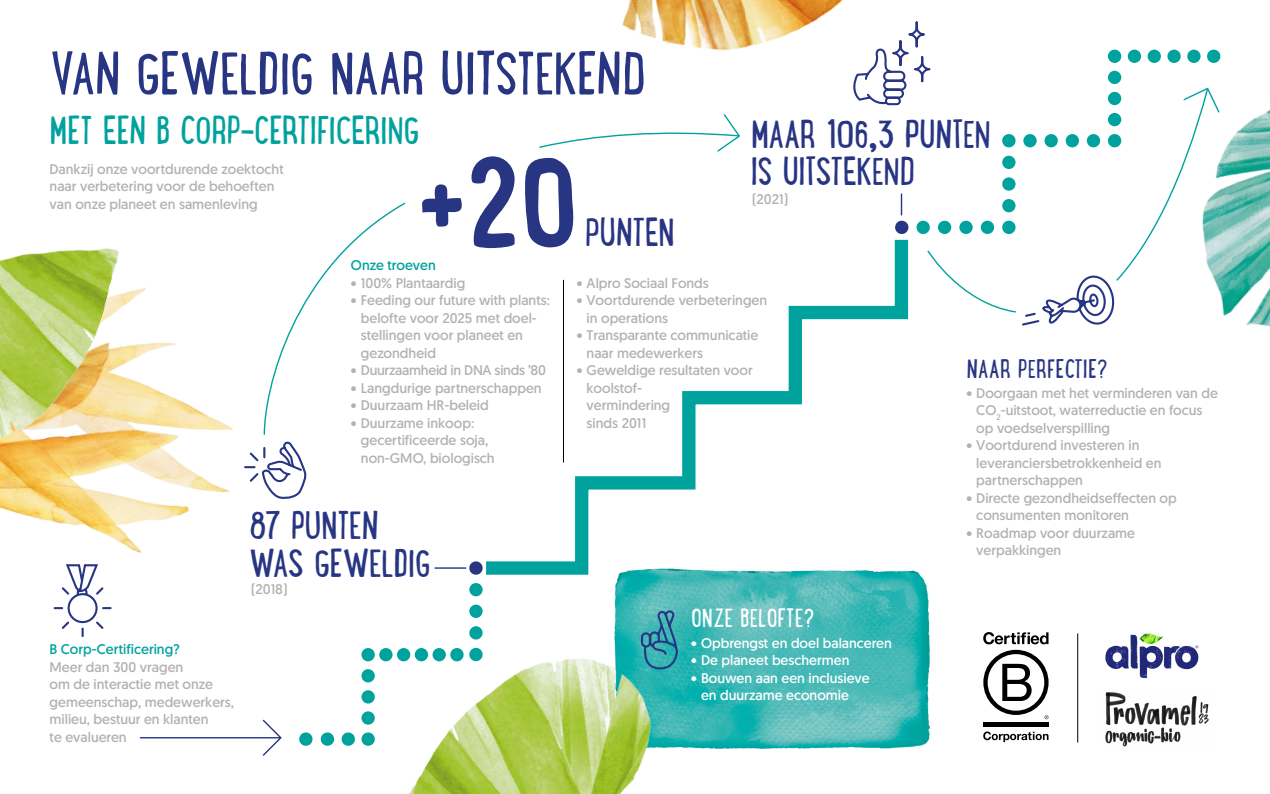
<style>
.page{position:relative;width:1270px;height:794px;background:#fff}
.page>*{position:absolute;margin:0;border:0;box-sizing:border-box;transform-origin:0 0}
.t1{font:700 137.62px "Lunch Box";color:#283583}
.t2{font:64.26px "Lunch Box";letter-spacing:-.025em;color:#283583}
.t3{font:42px/37.8px "Lunch Box";letter-spacing:-.02em;color:#283583}
.t4{font:42px "Lunch Box";letter-spacing:-.015em;color:#00a29e}
.t5{font:28px "Lunch Box";color:#283583}
.t6{font:28px "Lunch Box";color:#fff}
.t7{font:14px/17.5px "Geomanist";color:#b3b2b2}
.t8{font:14px/17.5px "Geomanist";color:#fff}
.t9{font:14px "Geomanist";color:#00a29e}
.t10{font:14px "Geomanist";letter-spacing:-.02em;color:#b3b2b2}
</style>
<div class="page">
<svg style="left:473px;top:279px;width:376px;height:296px"></svg>
<svg style="left:342px;top:732px;width:13px;height:14px"></svg>
<div style="left:379px;top:648px;width:14px;height:13px;background:#00a29e;border-radius:50%"></div>
<svg style="left:361px;top:648px;width:14px;height:13px"></svg>
<div style="left:361px;top:690px;width:14px;height:13px;background:#00a29e;border-radius:50%"></div>
<div style="left:361px;top:669px;width:14px;height:13px;background:#00a29e;border-radius:50%"></div>
<div style="left:361px;top:711px;width:14px;height:13px;background:#00a29e;border-radius:50%"></div>
<svg style="left:361px;top:732px;width:14px;height:14px"></svg>
<svg style="left:139px;top:719px;width:143px;height:37px"></svg>
<svg style="left:469px;top:561px;width:14px;height:13px"></svg>
<img style="left:603px;top:561px;width:327px;height:188px">
<img style="left:0;top:287px;width:233px;height:266px">
<img style="left:392px;top:578px;width:312px;height:216px">
<img style="left:0;top:248px;width:139px;height:258px">
<img style="left:622px;top:0;width:221px;height:51px">
<img style="left:1221px;top:109px;width:49px;height:218px">
<svg style="left:321px;top:732px;width:13px;height:14px"></svg>
<svg style="left:299px;top:732px;width:14px;height:14px"></svg>
<hr style="left:435px;top:567px;width:31px;height:2px;background:#283583">
<hr style="left:983px;top:722px;width:65px;height:4px;background:#000">
<svg style="left:983px;top:650px;width:66px;height:69px"></svg>
<svg style="left:983px;top:632px;width:65px;height:12px"></svg>
<svg style="left:983px;top:731px;width:65px;height:11px"></svg>
<svg style="left:53px;top:564px;width:59px;height:74px"></svg>
<hr style="left:1077px;top:633px;width:1px;height:109px;background:#000">
<svg style="left:640px;top:609px;width:39px;height:61px;background:#3a9aa9"></svg>
<img style="left:1105px;top:692px;width:104px;height:54px">
<svg style="left:849px;top:21px;width:372px;height:305px"></svg>
<img style="left:1105px;top:633px;width:94px;height:46px">
<hr style="left:563px;top:280px;width:1px;height:182px;background:#000">
<svg style="left:244px;top:202px;width:162px;height:297px"></svg>
<svg style="left:539px;top:114px;width:201px;height:38px"></svg>
<h2 class="t2" style="left:50px;top:29px;width:598px">VAN GEWELDIG NAAR UITSTEKEND</h2>
<h3 class="t4" style="left:50px;top:100px;width:372px">MET EEN B CORP-CERTIFICERING</h3>
<p class="t7" style="left:50px;top:160px;width:236px">Dankzij onze voortdurende zoektocht naar verbetering voor de behoeften van onze planeet en samenleving</p>
<h1 class="t1" style="left:418px;top:109px;width:163px">+20</h1>
<h3 class="t3" style="left:585px;top:212px;width:91px">PUNTEN</h3>
<h3 class="t3" style="left:751px;top:113px;width:241px">MAAR 106,3 PUNTEN<br>IS UITSTEKEND</h3>
<p class="t7" style="left:752px;top:190px;width:38px">(2021)</p>
<p class="t9" style="left:351px;top:256px;width:86px">Onze troeven</p>
<p class="t7" style="left:351px;top:274px;width:116px">• 100% Plantaardig</p>
<p class="t7" style="left:361px;top:291px;width:190px;text-indent:-10px">• Feeding our future with plants: belofte voor 2025 met doel&shy;stellingen voor planeet en gezondheid</p>
<p class="t10" style="left:351px;top:361px;width:197px">• Duurzaamheid in DNA sinds ’80</p>
<p class="t7" style="left:351px;top:379px;width:192px">• Langdurige partnerschappen</p>
<p class="t7" style="left:351px;top:396px;width:139px">• Duurzaam HR-beleid</p>
<p class="t7" style="left:361px;top:414px;width:135px;text-indent:-10px">• Duurzame inkoop: gecertificeerde soja, non-GMO, biologisch</p>
<h3 class="t3" style="left:249px;top:505px;width:183px">87 PUNTEN<br>WAS GEWELDIG</h3>
<p class="t7" style="left:251px;top:580px;width:38px">(2018)</p>
<p class="t9" style="left:50px;top:640px;width:132px">B Corp-Certificering?</p>
<p class="t7" style="left:50px;top:657px;width:186px">Meer dan 300 vragen<br>om de interactie met onze gemeenschap, medewerkers, milieu, bestuur en klanten<br>te evalueren</p>
<p class="t7" style="left:577px;top:274px;width:134px">• Alpro Sociaal Fonds</p>
<p class="t7" style="left:587px;top:291px;width:182px;text-indent:-10px">• Voortdurende verbeteringen in operations</p>
<p class="t7" style="left:587px;top:326px;width:173px;text-indent:-10px">• Transparante communicatie naar medewerkers</p>
<p class="t7" style="left:587px;top:361px;width:168px;text-indent:-10px">• Geweldige resultaten voor koolstof-<br>vermindering<br>sinds 2011</p>
<h3 class="t6" style="left:691px;top:597px;width:125px">ONZE BELOFTE?</h3>
<p class="t8" style="left:691px;top:634px;width:202px">• Opbrengst en doel balanceren</p>
<p class="t8" style="left:691px;top:651px;width:160px">• De planeet beschermen</p>
<p class="t8" style="left:701px;top:669px;width:170px;text-indent:-10px">• Bouwen aan een inclusieve en duurzame economie</p>
<h3 class="t5" style="left:966px;top:349px;width:143px">NAAR PERFECTIE?</h3>
<p class="t7" style="left:976px;top:384px;width:243px;text-indent:-10px">• Doorgaan met het verminderen van de<br>CO<sub>2</sub>-uitstoot, waterreductie en focus op voedselverspilling</p>
<p class="t7" style="left:976px;top:436px;width:187px;text-indent:-10px">• Voortdurend investeren in leveranciersbetrokkenheid en partnerschappen</p>
<p class="t7" style="left:976px;top:489px;width:202px;text-indent:-10px">• Directe gezondheidseffecten op consumenten monitoren</p>
<p class="t7" style="left:976px;top:524px;width:160px;text-indent:-10px">• Roadmap voor duurzame verpakkingen</p>
</div>
